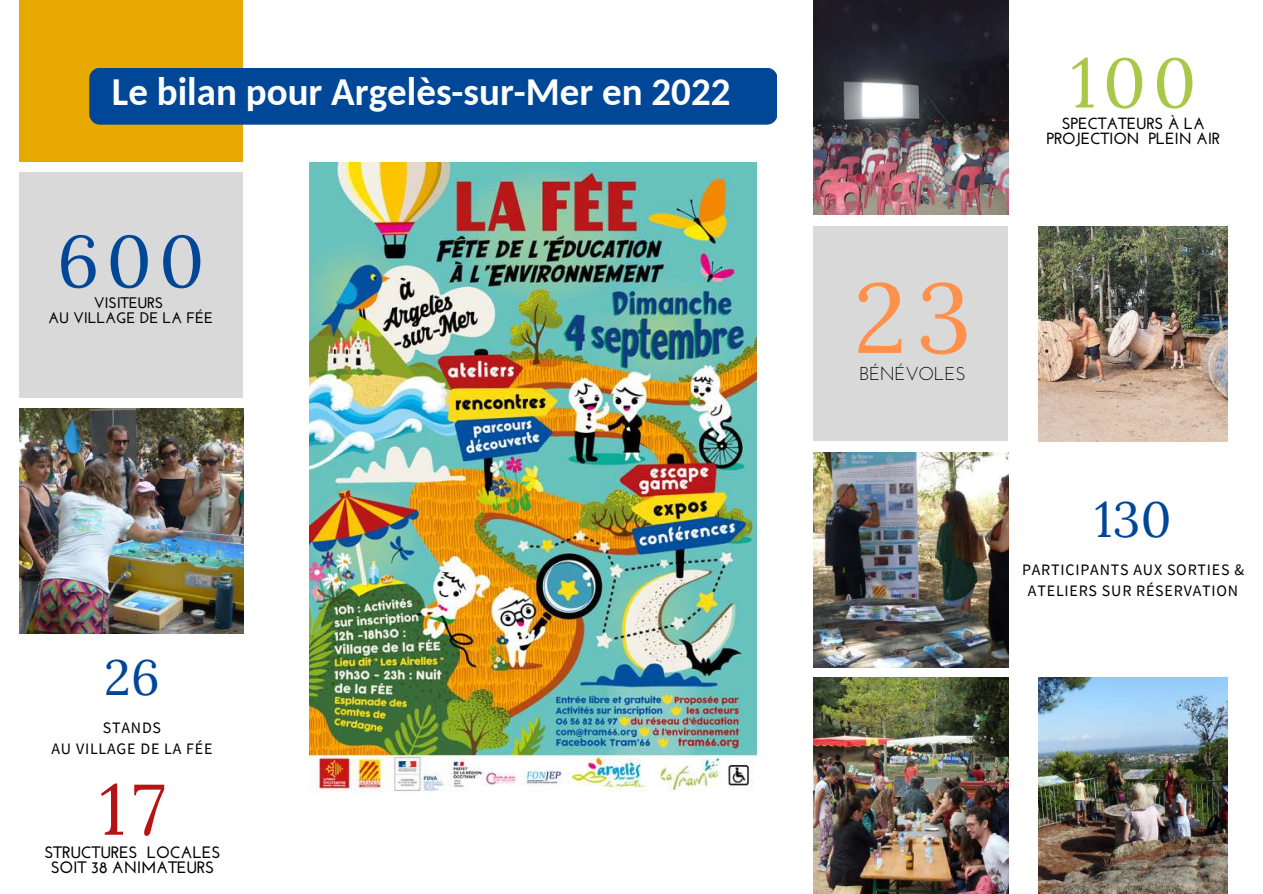
<style>
.page{position:relative;width:1263px;height:894px;background:#fff}
.page>*{position:absolute;margin:0;border:0;box-sizing:border-box;transform-origin:0 0}
.t1{font:98.55px "Lora";color:#ff914d}
.t2{font:72.9px "Lora";color:#004798}
.t3{font:71.4px "Lora";color:#b81314}
.t4{font:69.6px "Lora";color:#aac848}
.t5{font:49.5px "Lora";color:#004798}
.t6{font:700 39px "Carlito";color:#fff}
.t7{font:18.6px "Josefin Sans";letter-spacing:-.02em;color:#000}
.t8{font:700 16.5px/15.8px "Josefin Sans";letter-spacing:-.02em;color:#000;text-align:center}
.t9{font:700 16.2px/14.5px "Josefin Sans";letter-spacing:-.02em;color:#000;text-align:center}
.t10{font:15.9px/21.3px "Source Sans Pro";letter-spacing:.05em;color:#000;text-align:center}
.t11{font:700 15.3px/14.5px "Josefin Sans";letter-spacing:-.02em;color:#000;text-align:center}
</style>
<div class="page">
<div style="left:19px;top:0;width:224px;height:161px;background:#e7a900"></div>
<div style="left:19px;top:172px;width:224px;height:225px;background:#d9d9d9"></div>
<img style="left:19px;top:408px;width:224px;height:225px">
<div style="left:89px;top:68px;width:688px;height:57px;background:#004798;border-radius:11px"></div>
<img style="left:1038px;top:226px;width:189px;height:215px">
<img style="left:1038px;top:677px;width:189px;height:216px">
<div style="left:813px;top:226px;width:195px;height:215px;background:#d9d9d9"></div>
<img style="left:813px;top:677px;width:195px;height:216px">
<img style="left:813px;top:0;width:195px;height:215px">
<img style="left:813px;top:452px;width:195px;height:215px">
<img style="left:310px;top:163px;width:446px;height:631px">
<h3 class="t6" style="left:112px;top:76px;width:620px">Le bilan pour Argelès-sur-Mer en 2022</h3>
<h2 class="t2" style="left:57px;top:214px;width:149px">600</h2>
<p class="t11" style="left:48px;top:297px;width:167px">VISITEURS<br>AU VILLAGE DE LA FÉE</p>
<h3 class="t5" style="left:104px;top:645px;width:57px">26</h3>
<p class="t10" style="left:51px;top:716px;width:163px">STANDS<br>AU VILLAGE DE LA FÉE</p>
<h3 class="t3" style="left:100px;top:762px;width:68px">17</h3>
<p class="t8" style="left:44px;top:845px;width:178px">STRUCTURES LOCALES<br>SOIT 38 ANIMATEURS</p>
<h1 class="t1" style="left:854px;top:253px;width:119px">23</h1>
<p class="t7" style="left:859px;top:365px;width:108px">BÉNÉVOLES</p>
<h3 class="t4" style="left:1071px;top:37px;width:127px">100</h3>
<p class="t9" style="left:1047px;top:118px;width:175px">SPECTATEURS À LA<br>PROJECTION PLEIN AIR</p>
<h3 class="t5" style="left:1094px;top:487px;width:79px">130</h3>
<p class="t10" style="left:1022px;top:558px;width:224px">PARTICIPANTS AUX SORTIES &amp;<br>ATELIERS SUR RÉSERVATION</p>
</div>
